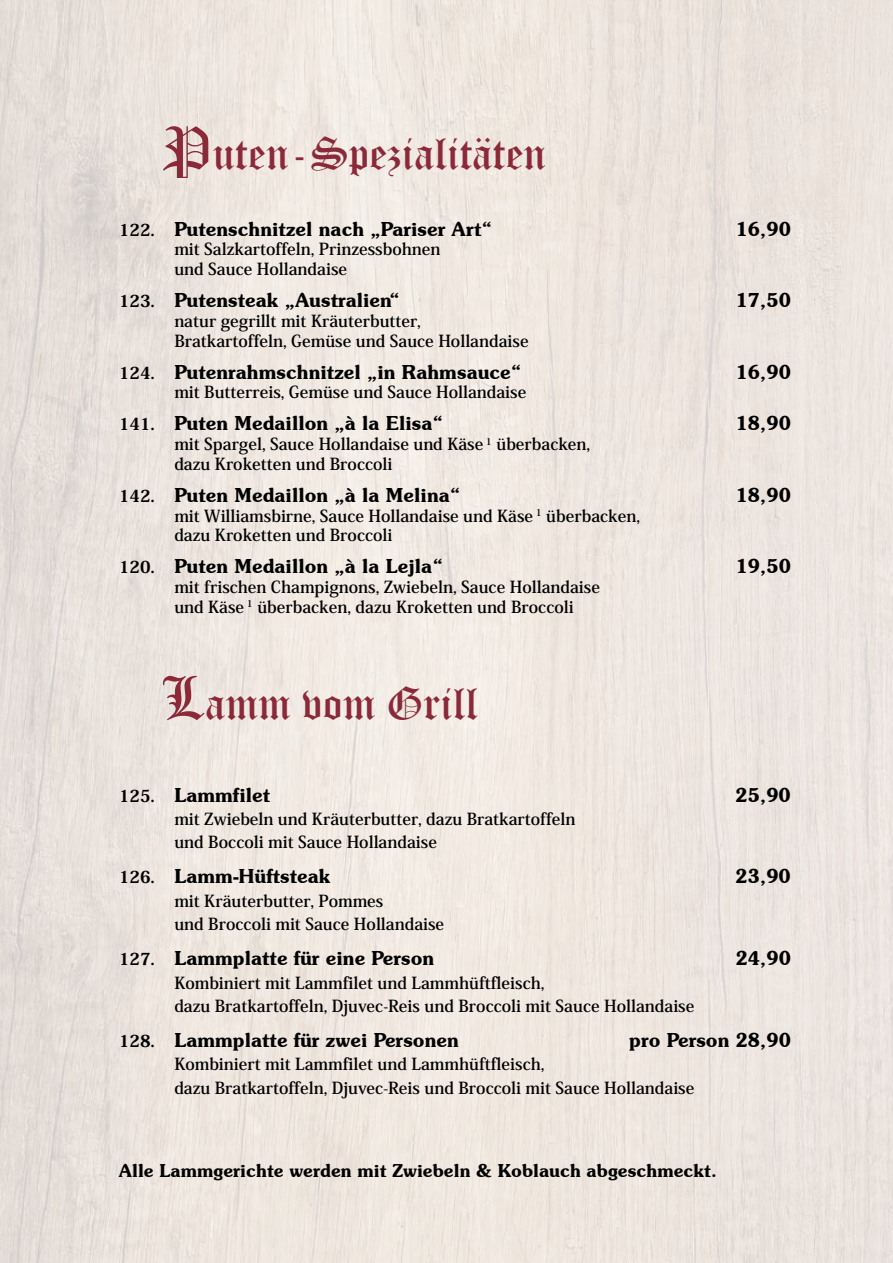
<style>
.page{position:relative;width:893px;height:1263px;background:#fff}
.page>*{position:absolute;margin:0;border:0;box-sizing:border-box;transform-origin:0 0}
.t1{font:45px "Old English Text";color:#8b2939}
.t2{font:600 19.5px "Souvenir IT Cby BT";color:#000}
.t3{font:600 18px "Souvenir IT Cby BT";color:#000}
.t4{font:700 16.5px/19.8px "Koz Min Pro";color:#000}
.s1{font-size:60px}
.s2{font-family:"Koz Min Pro";font-weight:800;font-size:16.5px}
</style>
<div class="page">
<img style="left:0;top:0;width:893px;height:1263px">
<h1 class="t1" style="left:162px;top:124px;width:386px"><span class="s1">P</span>uten-Spezialitäten</h1>
<p class="t2" style="left:119px;top:216px;width:374px"><span class="s2">122.</span> Putenschnitzel nach „Pariser Art“</p>
<p class="t2" style="left:736px;top:216px;width:57px">16,90</p>
<p class="t4" style="left:174px;top:239px;width:268px">mit Salzkartoffeln, Prinzessbohnen und Sauce Hollandaise</p>
<p class="t2" style="left:119px;top:288px;width:282px"><span class="s2">123.</span> Putensteak „Australien“</p>
<p class="t2" style="left:736px;top:288px;width:57px">17,50</p>
<p class="t4" style="left:174px;top:310px;width:356px">natur gegrillt mit Kräuterbutter,<br>Bratkartoffeln, Gemüse und Sauce Hollandaise</p>
<p class="t2" style="left:119px;top:359px;width:404px"><span class="s2">124.</span> Putenrahmschnitzel „in Rahmsauce“</p>
<p class="t2" style="left:736px;top:359px;width:57px">16,90</p>
<p class="t4" style="left:174px;top:382px;width:354px">mit Butterreis, Gemüse und Sauce Hollandaise</p>
<p class="t2" style="left:119px;top:411px;width:325px"><span class="s2">141.</span> Puten Medaillon „à la Elisa“</p>
<p class="t2" style="left:736px;top:411px;width:57px">18,90</p>
<p class="t4" style="left:174px;top:433px;width:417px">mit Spargel, Sauce Hollandaise und Käse <sup>1</sup> überbacken, dazu Kroketten und Broccoli</p>
<p class="t2" style="left:119px;top:483px;width:343px"><span class="s2">142.</span> Puten Medaillon „à la Melina“</p>
<p class="t2" style="left:736px;top:483px;width:57px">18,90</p>
<p class="t4" style="left:174px;top:505px;width:467px">mit Williamsbirne, Sauce Hollandaise und Käse <sup>1</sup> überbacken, dazu Kroketten und Broccoli</p>
<p class="t2" style="left:119px;top:554px;width:325px"><span class="s2">120.</span> Puten Medaillon „à la Lejla“</p>
<p class="t2" style="left:736px;top:554px;width:57px">19,50</p>
<p class="t4" style="left:174px;top:576px;width:427px">mit frischen Champignons, Zwiebeln, Sauce Hollandaise und Käse <sup>1</sup> überbacken, dazu Kroketten und Broccoli</p>
<h1 class="t1" style="left:162px;top:675px;width:318px"><span class="s1">L</span>amm vom Grill</h1>
<p class="t2" style="left:119px;top:782px;width:153px"><span class="s2">125.</span> Lammfilet</p>
<p class="t2" style="left:736px;top:782px;width:57px">25,90</p>
<p class="t4" style="left:174px;top:806px;width:403px;line-height:23.2px">mit Zwiebeln und Kräuterbutter, dazu Bratkartoffeln und Boccoli mit Sauce Hollandaise</p>
<p class="t2" style="left:119px;top:864px;width:213px"><span class="s2">126.</span> Lamm-Hüftsteak</p>
<p class="t2" style="left:736px;top:864px;width:57px">23,90</p>
<p class="t4" style="left:174px;top:888px;width:271px;line-height:23.2px">mit Kräuterbutter, Pommes<br>und Broccoli mit Sauce Hollandaise</p>
<p class="t2" style="left:119px;top:946px;width:317px"><span class="s2">127.</span> Lammplatte für eine Person</p>
<p class="t2" style="left:736px;top:946px;width:57px">24,90</p>
<p class="t4" style="left:174px;top:970px;width:522px;line-height:23.2px">Kombiniert mit Lammfilet und Lammhüftfleisch,<br>dazu Bratkartoffeln, Djuvec-Reis und Broccoli mit Sauce Hollandaise</p>
<p class="t2" style="left:119px;top:1028px;width:341px"><span class="s2">128.</span> Lammplatte für zwei Personen</p>
<p class="t2" style="left:629px;top:1028px;width:163px">pro Person 28,90</p>
<p class="t4" style="left:174px;top:1052px;width:522px;line-height:23.2px">Kombiniert mit Lammfilet und Lammhüftfleisch,<br>dazu Bratkartoffeln, Djuvec-Reis und Broccoli mit Sauce Hollandaise</p>
<p class="t3" style="left:119px;top:1159px;width:599px">Alle Lammgerichte werden mit Zwiebeln &amp; Koblauch abgeschmeckt.</p>
</div>
